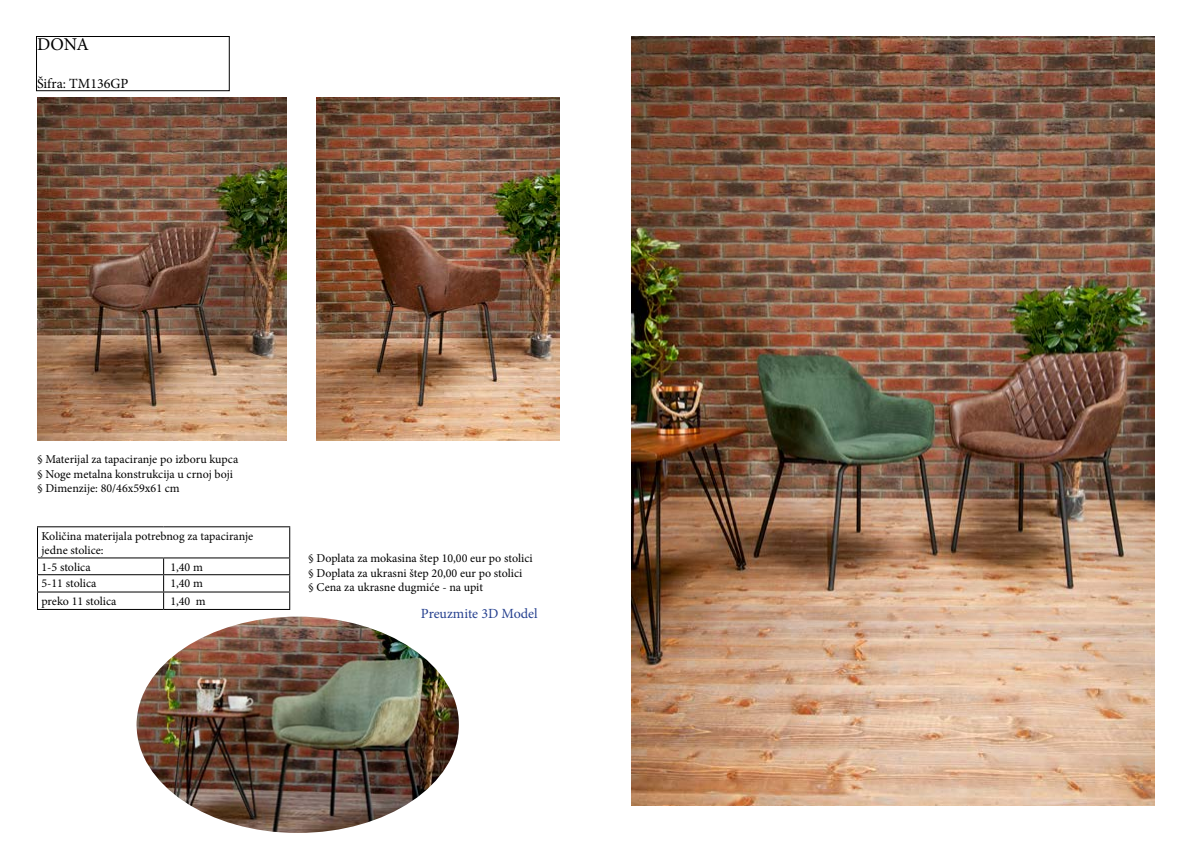
<style>
.page{position:relative;width:1191px;height:842px;background:#fff}
.page>*{position:absolute;margin:0;border:0;box-sizing:border-box;transform-origin:0 0}
.t1{font:18px "Minion Pro";color:#000}
.t2{font:14px "Minion Pro";color:#25408f}
.t3{font:14px "Minion Pro";color:#000}
.t4{font:12px/14.4px "Minion Pro";color:#000}
</style>
<div class="page">
<div style="left:36px;top:36px;width:194px;height:55px;border:1px solid #000"></div>
<img style="left:37px;top:98px;width:249px;height:343px">
<img style="left:316px;top:98px;width:243px;height:343px">
<hr style="left:37px;top:526px;width:127px;height:1px;background:#000">
<hr style="left:37px;top:527px;width:1px;height:30px;background:#000">
<hr style="left:164px;top:526px;width:126px;height:1px;background:#000">
<hr style="left:289px;top:527px;width:1px;height:30px;background:#000">
<hr style="left:37px;top:557px;width:127px;height:1px;background:#000">
<hr style="left:164px;top:557px;width:126px;height:1px;background:#000">
<hr style="left:37px;top:574px;width:127px;height:1px;background:#000">
<hr style="left:164px;top:574px;width:126px;height:1px;background:#000">
<hr style="left:37px;top:591px;width:127px;height:1px;background:#000">
<svg style="left:37px;top:558px;width:1px;height:51px"></svg>
<hr style="left:164px;top:591px;width:126px;height:1px;background:#000">
<svg style="left:163px;top:558px;width:1px;height:51px"></svg>
<svg style="left:289px;top:558px;width:1px;height:51px"></svg>
<hr style="left:37px;top:609px;width:127px;height:1px;background:#000">
<hr style="left:164px;top:609px;width:126px;height:1px;background:#000">
<img style="left:137px;top:617px;width:322px;height:216px">
<img style="left:631px;top:36px;width:524px;height:770px">
<h1 class="t1" style="left:37px;top:32px;width:53px">DONA</h1>
<p class="t3" style="left:37px;top:75px;width:93px">Šifra: TM136GP</p>
<p class="t4" style="left:37px;top:452px;width:203px">§ Materijal za tapaciranje po izboru kupca § Noge metalna konstrukcija u crnoj boji § Dimenzije: 80/46x59x61 cm</p>
<p class="t4" style="left:42px;top:528px;width:213px">Količina materijala potrebnog za tapaciranje jedne stolice:</p>
<p class="t4" style="left:42px;top:560px;width:51px">1-5 stolica</p>
<p class="t4" style="left:170px;top:560px;width:34px">1,40 m</p>
<p class="t4" style="left:42px;top:576px;width:56px">5-11 stolica</p>
<p class="t4" style="left:170px;top:576px;width:34px">1,40 m</p>
<p class="t4" style="left:42px;top:594px;width:77px">preko 11 stolica</p>
<p class="t4" style="left:170px;top:594px;width:37px">1,40 m</p>
<p class="t4" style="left:308px;top:551px;width:226px">§ Doplata za mokasina štep 10,00 eur po stolici § Doplata za ukrasni štep 20,00 eur po stolici<br>§ Cena za ukrasne dugmiće - na upit</p>
<p class="t2" style="left:421px;top:604px;width:118px">Preuzmite 3D Model</p>
</div>
